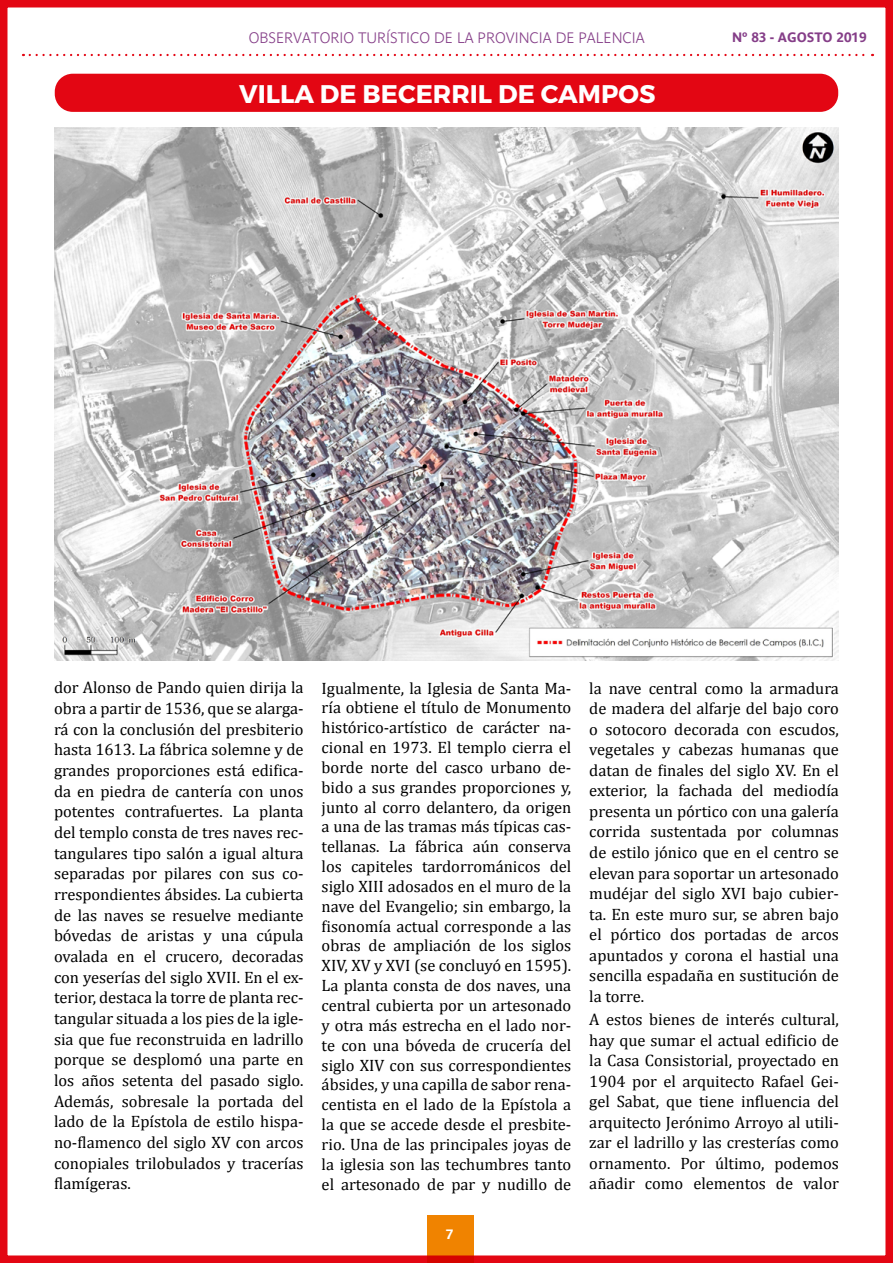
<style>
.page{position:relative;width:893px;height:1263px;background:#fff}
.page>*{position:absolute;margin:0;border:0;box-sizing:border-box;transform-origin:0 0}
.t1{font:700 25.5px "Montserrat";color:#fff}
.t2{font:16.5px/19.8px "Cambria";color:#000;text-align:justify}
.t3{font:700 15px "Parisine Clair";color:#853e88}
.t4{font:700 13.5px "Parisine";color:#853e88}
.t5{font:700 13.5px "Parisine";color:#fff}
</style>
<div class="page">
<svg style="left:30px;top:54px;width:843px;height:2px"></svg>
<div style="left:427px;top:1216px;width:46px;height:47px;background:#f08300"></div>
<div style="left:0;top:0;width:893px;height:1263px;border:8px solid #e30613"></div>
<div style="left:55px;top:74px;width:783px;height:38px;background:#e30613;border-radius:18px"></div>
<img style="left:54px;top:128px;width:785px;height:532px">
<p class="t3" style="left:249px;top:29px;width:398px">OBSERVATORIO TURÍSTICO DE LA PROVINCIA DE PALENCIA</p>
<p class="t4" style="left:732px;top:29px;width:136px">Nº 83 - AGOSTO 2019</p>
<h1 class="t1" style="left:239px;top:78px;width:418px">VILLA DE BECERRIL DE CAMPOS</h1>
<p class="t2" style="left:54px;top:677px;width:251px;line-height:20.7px">dor Alonso de Pando quien dirija la obra a partir de 1536, que se alarga&shy;rá con la conclusión del presbiterio hasta 1613. La fábrica solemne y de grandes proporciones está edifica&shy;da en piedra de cantería con unos potentes contrafuertes. La planta del templo consta de tres naves rec&shy;tangulares tipo salón a igual altura separadas por pilares con sus co&shy;rrespondientes ábsides. La cubierta de las naves se resuelve mediante bóvedas de aristas y una cúpula ovalada en el crucero, decoradas con yeserías del siglo XVII. En el ex&shy;terior, destaca la torre de planta rec&shy;tangular situada a los pies de la igle&shy;sia que fue reconstruida en ladrillo porque se desplomó una parte en los años setenta del pasado siglo.<br>Además, sobresale la portada del lado de la Epístola de estilo hispa&shy;no-flamenco del siglo XV con arcos conopiales trilobulados y tracerías flamígeras.</p>
<p class="t2" style="left:322px;top:678px;width:251px">Igualmente, la Iglesia de Santa Ma&shy;ría obtiene el título de Monumento histórico-artístico de carácter na&shy;cional en 1973. El templo cierra el borde norte del casco urbano de&shy;bido a sus grandes proporciones y, junto al corro delantero, da origen a una de las tramas más típicas cas&shy;tellanas. La fábrica aún conserva los capiteles tardorrománicos del siglo XIII adosados en el muro de la nave del Evangelio; sin embargo, la fisonomía actual corresponde a las obras de ampliación de los siglos XIV, XV y XVI (se concluyó en 1595).<br>La planta consta de dos naves, una central cubierta por un artesonado y otra más estrecha en el lado nor&shy;te con una bóveda de crucería del siglo XIV con sus correspondientes ábsides, y una capilla de sabor rena&shy;centista en el lado de la Epístola a la que se accede desde el presbite&shy;rio. Una de las principales joyas de la iglesia son las techumbres tanto el artesonado de par y nudillo de</p>
<p class="t2" style="left:589px;top:678px;width:251px;line-height:20.5px">la nave central como la armadura de madera del alfarje del bajo coro o sotocoro decorada con escudos, vegetales y cabezas humanas que datan de finales del siglo XV. En el exterior, la fachada del mediodía presenta un pórtico con una galería corrida sustentada por columnas de estilo jónico que en el centro se elevan para soportar un artesonado mudéjar del siglo XVI bajo cubier&shy;ta. En este muro sur, se abren bajo el pórtico dos portadas de arcos apuntados y corona el hastial una sencilla espadaña en sustitución de la torre.</p>
<p class="t2" style="left:589px;top:1009px;width:251px;line-height:20.5px">A estos bienes de interés cultural, hay que sumar el actual edificio de la Casa Consistorial, proyectado en 1904 por el arquitecto Rafael Gei&shy;gel Sabat, que tiene influencia del arquitecto Jerónimo Arroyo al utili&shy;zar el ladrillo y las cresterías como ornamento. Por último, podemos añadir como elementos de valor</p>
<p class="t5" style="left:446px;top:1226px;width:9px">7</p>
</div>
